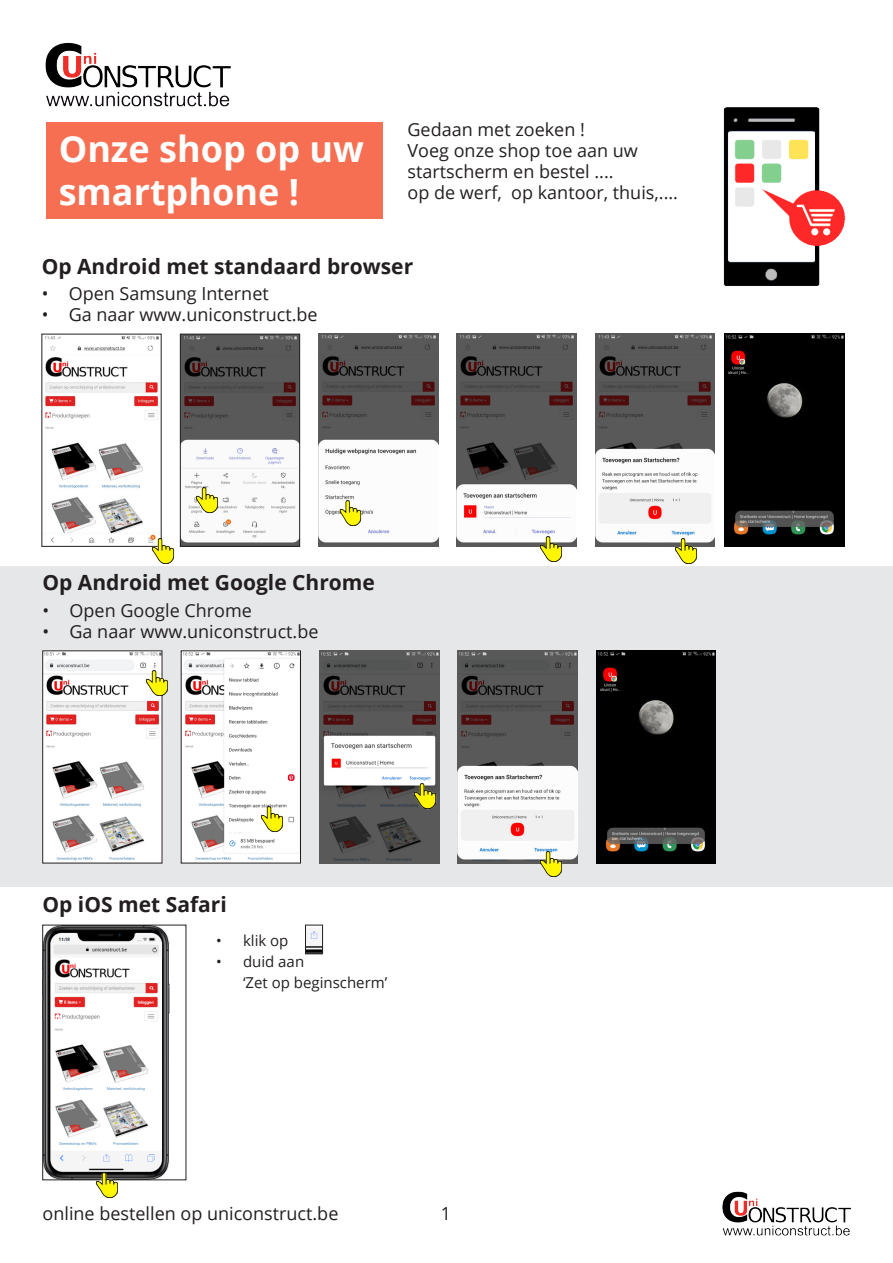
<style>
.page{position:relative;width:893px;height:1263px;background:#fff}
.page>*{position:absolute;margin:0;border:0;box-sizing:border-box;transform-origin:0 0}
.t1{font:700 36px/43.2px "Open Sans";color:#fff}
.t2{font:700 21px "Open Sans";color:#231f20}
.tekst{font:18px/21px "Open Sans";color:#231f20}
.tekst-2{font:15px/21px "Open Sans";color:#231f20}
</style>
<div class="page">
<div style="left:0;top:566px;width:893px;height:321px;background:#e6e7e9"></div>
<img style="left:723px;top:1191px;width:127px;height:44px">
<img style="left:46px;top:43px;width:185px;height:63px">
<img style="left:45px;top:927px;width:125px;height:251px">
<div style="left:43px;top:925px;width:143px;height:255px;border:1px solid #231f20"></div>
<img style="left:307px;top:931px;width:14px;height:21px">
<div style="left:305px;top:925px;width:18px;height:29px;border:1px solid #231f20"></div>
<img style="left:723px;top:107px;width:123px;height:179px">
<div style="left:46px;top:122px;width:337px;height:96px;background:#f66f52"></div>
<img style="left:45px;top:653px;width:115px;height:208px">
<img style="left:183px;top:653px;width:116px;height:208px">
<div style="left:181px;top:651px;width:120px;height:212px;border:1px solid #231f20"></div>
<img style="left:319px;top:651px;width:120px;height:212px">
<img style="left:458px;top:651px;width:119px;height:212px">
<img style="left:596px;top:651px;width:120px;height:212px">
<img style="left:141px;top:668px;width:27px;height:29px">
<img style="left:256px;top:804px;width:30px;height:29px">
<img style="left:409px;top:781px;width:30px;height:30px">
<img style="left:536px;top:848px;width:30px;height:29px">
<img style="left:724px;top:334px;width:120px;height:212px">
<img style="left:44px;top:336px;width:115px;height:207px">
<img style="left:182px;top:336px;width:116px;height:208px">
<div style="left:180px;top:334px;width:120px;height:212px;border:1px solid #231f20"></div>
<img style="left:319px;top:334px;width:119px;height:212px">
<img style="left:457px;top:334px;width:120px;height:212px">
<img style="left:595px;top:334px;width:120px;height:212px">
<img style="left:147px;top:536px;width:27px;height:28px">
<img style="left:191px;top:485px;width:30px;height:29px">
<img style="left:335px;top:497px;width:30px;height:30px">
<img style="left:536px;top:533px;width:29px;height:29px">
<img style="left:671px;top:536px;width:30px;height:28px">
<img style="left:91px;top:1169px;width:30px;height:29px">
<p class="t1" style="left:59px;top:127px;width:307px">Onze shop op uw smartphone !</p>
<p class="tekst" style="left:408px;top:118px;width:179px">Gedaan met zoeken !</p>
<p class="tekst" style="left:408px;top:139px;width:272px">Voeg onze shop toe aan uw startscherm en bestel ....<br>op de werf, op kantoor, thuis,....</p>
<p class="t2" style="left:42px;top:251px;width:373px">Op Android met standaard browser</p>
<p class="tekst" style="left:42px;top:283px;width:229px">• Open Samsung Internet</p>
<p class="tekst" style="left:42px;top:304px;width:278px">• Ga naar www.uniconstruct.be</p>
<p class="t2" style="left:43px;top:568px;width:334px">Op Android met Google Chrome</p>
<p class="tekst" style="left:43px;top:599px;width:211px">• Open Google Chrome</p>
<p class="tekst" style="left:43px;top:620px;width:278px">• Ga naar www.uniconstruct.be</p>
<p class="t2" style="left:43px;top:890px;width:186px">Op iOS met Safari</p>
<p class="tekst-2" style="left:216px;top:929px;width:74px">• klik op</p>
<p class="tekst-2" style="left:243px;top:950px;width:146px;text-indent:-27px">• duid aan<br>‘Zet op beginscherm’</p>
<p class="tekst" style="left:43px;top:1203px;width:297px">online bestellen op uniconstruct.be</p>
<p class="tekst" style="left:441px;top:1203px;width:12px">1</p>
</div>
